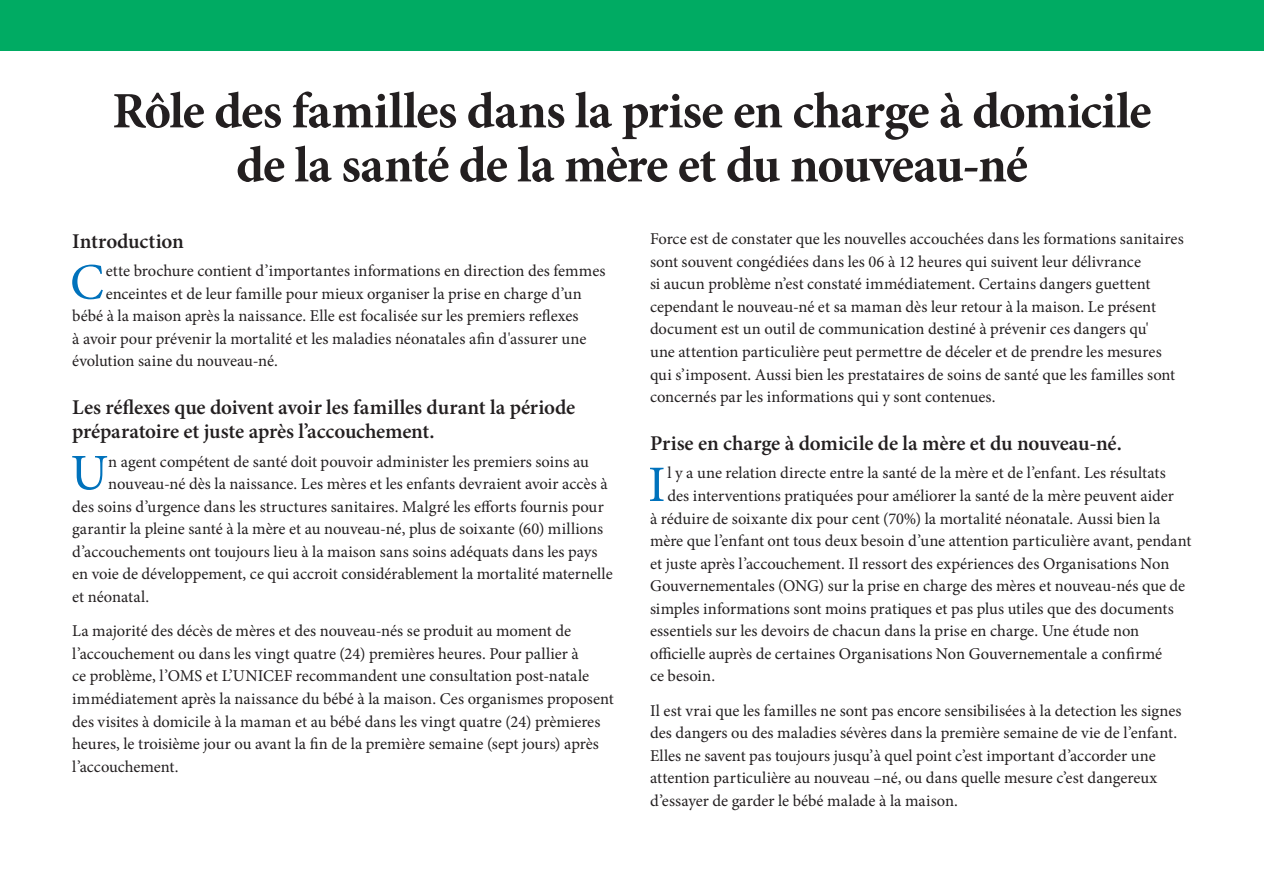
<style>
.page{position:relative;width:1264px;height:894px;background:#fff}
.page>*{position:absolute;margin:0;border:0;box-sizing:border-box;transform-origin:0 0}
.t1{font:51.15px "Minion Pro";color:#0072bc}
.t2{font:700 51px/54px "Minion Pro";letter-spacing:-.025em;color:#231f20;text-align:center}
.t3{font:600 21px/24px "Minion Pro";letter-spacing:-.01em;color:#231f20}
.t4{font:16.5px/22.5px "Minion Pro";color:#231f20}
</style>
<div class="page">
<div style="left:0;top:0;width:1263px;height:51px;background:#00ab63"></div>
<h2 class="t2" style="left:112px;top:83px;width:1040px">Rôle des familles dans la prise en charge à domicile de la santé de la mère et du nouveau-né</h2>
<p class="t3" style="left:72px;top:229px;width:113px">Introduction</p>
<h1 class="t1" style="left:70px;top:248px;width:35px">C</h1>
<p class="t4" style="left:106px;top:259px;width:501px">ette brochure contient d’importantes informations en direction des femmes</p>
<p class="t4" style="left:106px;top:282px;width:477px">enceintes et de leur famille pour mieux organiser la prise en charge d’un</p>
<p class="t4" style="left:72px;top:304px;width:508px">bébé à la maison après la naissance. Elle est focalisée sur les premiers reflexes</p>
<p class="t4" style="left:72px;top:327px;width:515px">à avoir pour prévenir la mortalité et les maladies néonatales afin d'assurer une</p>
<p class="t4" style="left:72px;top:349px;width:207px">évolution saine du nouveau-né.</p>
<p class="t3" style="left:72px;top:395px;width:504px">Les réflexes que doivent avoir les familles durant la période préparatoire et juste après l’accouchement.</p>
<h1 class="t1" style="left:70px;top:438px;width:39px">U</h1>
<p class="t4" style="left:108px;top:450px;width:482px">n agent compétent de santé doit pouvoir administer les premiers soins au</p>
<p class="t4" style="left:108px;top:472px;width:501px">nouveau-né dès la naissance. Les mères et les enfants devraient avoir accès à</p>
<p class="t4" style="left:72px;top:495px;width:533px">des soins d’urgence dans les structures sanitaires. Malgré les efforts fournis pour</p>
<p class="t4" style="left:72px;top:517px;width:532px">garantir la pleine santé à la mère et au nouveau-né, plus de soixante (60) millions</p>
<p class="t4" style="left:72px;top:540px;width:527px">d’accouchements ont toujours lieu à la maison sans soins adéquats dans les pays</p>
<p class="t4" style="left:72px;top:562px;width:542px">en voie de développement, ce qui accroit considérablement la mortalité maternelle</p>
<p class="t4" style="left:72px;top:585px;width:78px">et néonatal.</p>
<p class="t4" style="left:72px;top:619px;width:543px">La majorité des décès de mères et des nouveau-nés se produit au moment de l’accouchement ou dans les vingt quatre (24) premières heures. Pour pallier à<br>ce problème, l’OMS et L’UNICEF recommandent une consultation post-natale immédiatement après la naissance du bébé à la maison. Ces organismes proposent des visites à domicile à la maman et au bébé dans les vingt quatre (24) prèmieres heures, le troisième jour ou avant la fin de la première semaine (sept jours) après l’accouchement.</p>
<p class="t4" style="left:650px;top:228px;width:535px">Force est de constater que les nouvelles accouchées dans les formations sanitaires sont souvent congédiées dans les 06 à 12 heures qui suivent leur délivrance<br>si aucun problème n’est constaté immédiatement. Certains dangers guettent cependant le nouveau-né et sa maman dès leur retour à la maison. Le présent document est un outil de communication destiné à prévenir ces dangers qu'<br>une attention particulière peut permettre de déceler et de prendre les mesures qui s’imposent. Aussi bien les prestataires de soins de santé que les familles sont concernés par les informations qui y sont contenues.</p>
<p class="t3" style="left:650px;top:431px;width:473px">Prise en charge à domicile de la mère et du nouveau-né.</p>
<h1 class="t1" style="left:648px;top:450px;width:19px">I</h1>
<p class="t4" style="left:667px;top:462px;width:500px">l y a une relation directe entre la santé de la mère et de l’enfant. Les résultats</p>
<p class="t4" style="left:667px;top:484px;width:508px">des interventions pratiquées pour améliorer la santé de la mère peuvent aider</p>
<p class="t4" style="left:650px;top:507px;width:512px">à réduire de soixante dix pour cent (70%) la mortalité néonatale. Aussi bien la</p>
<p class="t4" style="left:650px;top:529px;width:543px">mère que l’enfant ont tous deux besoin d’une attention particulière avant, pendant</p>
<p class="t4" style="left:650px;top:552px;width:521px">et juste après l’accouchement. Il ressort des expériences des Organisations Non</p>
<p class="t4" style="left:650px;top:574px;width:536px">Gouvernementales (ONG) sur la prise en charge des mères et nouveau-nés que de</p>
<p class="t4" style="left:650px;top:597px;width:525px">simples informations sont moins pratiques et pas plus utiles que des documents</p>
<p class="t4" style="left:650px;top:619px;width:490px">essentiels sur les devoirs de chacun dans la prise en charge. Une étude non</p>
<p class="t4" style="left:650px;top:642px;width:513px">officielle auprès de certaines Organisations Non Gouvernementale a confirmé</p>
<p class="t4" style="left:650px;top:664px;width:67px">ce besoin.</p>
<p class="t4" style="left:650px;top:699px;width:533px">Il est vrai que les familles ne sont pas encore sensibilisées à la detection les signes des dangers ou des maladies sévères dans la première semaine de vie de l’enfant.<br>Elles ne savent pas toujours jusqu’à quel point c’est important d’accorder une attention particulière au nouveau –né, ou dans quelle mesure c’est dangereux d’essayer de garder le bébé malade à la maison.</p>
</div>
